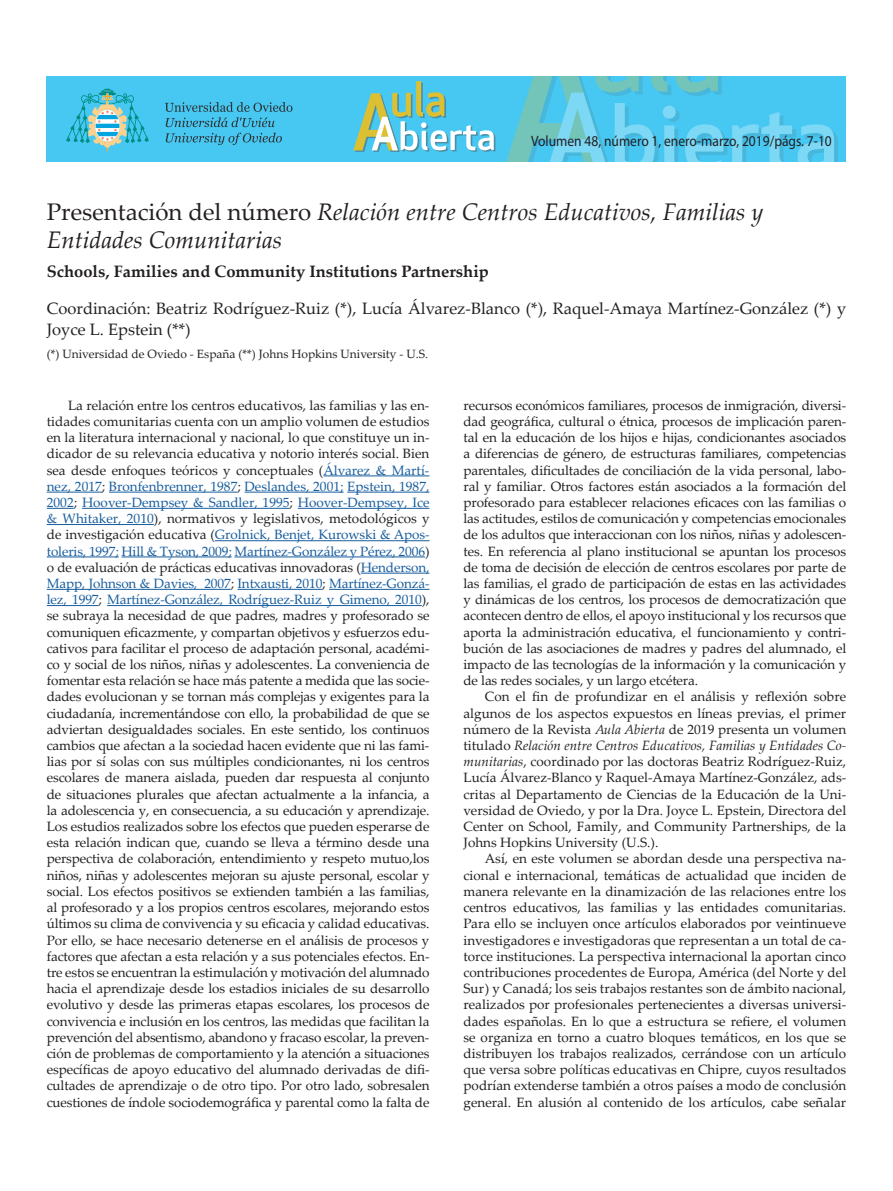
<style>
.page{position:relative;width:893px;height:1191px;background:#fff}
.page>*{position:absolute;margin:0;border:0;box-sizing:border-box;transform-origin:0 0}
.t1{font:italic 24px/28.8px "Palatino Linotype";color:#231f20}
.t2{font:16.5px/21.6px "Palatino Linotype";color:#231f20}
.t3{font:700 16.5px "Palatino Linotype";color:#231f20}
.t4{font:15px "Myriad Pro";color:#231f20;scale:.9 1}
.t5{font:13.5px/16.2px "Palatino Linotype";letter-spacing:-.01em;color:#231f20;text-align:justify}
.t6{font:12px "Palatino Linotype";color:#231f20}
.s1{font-style:normal}
.s2{color:#175d9e}
.s3{font-style:italic}
</style>
<div class="page">
<hr style="left:323px;top:475px;width:106px;height:1px;background:#175d9e">
<hr style="left:47px;top:492px;width:55px;height:1px;background:#175d9e">
<hr style="left:109px;top:492px;width:128px;height:1px;background:#175d9e">
<hr style="left:245px;top:492px;width:99px;height:1px;background:#175d9e">
<hr style="left:347px;top:492px;width:82px;height:1px;background:#175d9e">
<svg style="left:47px;top:508px;width:27px;height:1px"></svg>
<hr style="left:82px;top:508px;width:208px;height:1px;background:#175d9e">
<hr style="left:298px;top:508px;width:131px;height:1px;background:#175d9e">
<hr style="left:47px;top:524px;width:107px;height:1px;background:#175d9e">
<hr style="left:215px;top:540px;width:214px;height:1px;background:#175d9e">
<hr style="left:47px;top:556px;width:72px;height:1px;background:#175d9e">
<hr style="left:121px;top:556px;width:111px;height:1px;background:#175d9e">
<hr style="left:234px;top:556px;width:191px;height:1px;background:#175d9e">
<hr style="left:361px;top:573px;width:68px;height:1px;background:#175d9e">
<hr style="left:47px;top:589px;width:184px;height:1px;background:#175d9e">
<hr style="left:238px;top:589px;width:84px;height:1px;background:#175d9e">
<hr style="left:329px;top:589px;width:100px;height:1px;background:#175d9e">
<hr style="left:47px;top:605px;width:52px;height:1px;background:#175d9e">
<hr style="left:107px;top:605px;width:315px;height:1px;background:#175d9e">
<div style="left:46px;top:76px;width:800px;height:85px;background:#46c8f3"></div>
<svg style="left:507px;top:76px;width:331px;height:85px"></svg>
<svg style="left:165px;top:102px;width:127px;height:25px"></svg>
<svg style="left:166px;top:133px;width:116px;height:12px"></svg>
<svg style="left:66px;top:89px;width:83px;height:63px"></svg>
<svg style="left:353px;top:81px;width:142px;height:71px"></svg>
<p class="t4" style="left:531px;top:132px;width:336px">Volumen 48, número 1, enero-marzo, 2019/págs. 7-10</p>
<h1 class="t1" style="left:47px;top:196px;width:718px"><span class="s1">Presentación del número</span> Relación entre Centros Educativos, Familias y<br>Entidades Comunitarias</h1>
<p class="t3" style="left:47px;top:259px;width:444px">Schools, Families and Community Institutions Partnership</p>
<p class="t2" style="left:47px;top:296px;width:801px">Coordinación: Beatriz Rodríguez-Ruiz (*), Lucía Álvarez-Blanco (*), Raquel-Amaya Martínez-González (*) y<br>Joyce L. Epstein (**)</p>
<p class="t6" style="left:47px;top:345px;width:383px">(*) Universidad de Oviedo - España (**) Johns Hopkins University - U.S.</p>
<p class="t5" style="left:47px;top:396px;width:384px;text-indent:21px">La relación entre los centros educativos, las familias y las en&shy;tidades comunitarias cuenta con un amplio volumen de estudios en la literatura internacional y nacional, lo que constituye un in&shy;dicador de su relevancia educativa y notorio interés social. Bien sea desde enfoques teóricos y conceptuales (<span class="s2">Álvarez &amp; Martí&shy;nez, 2017</span>; <span class="s2">Bronfenbrenner, 1987</span>; <span class="s2">Deslandes, 2001; Epstein, 1987, 2002</span>; <span class="s2">Hoover-Dempsey &amp; Sandler, 1995</span>; <span class="s2">Hoover-Dempsey, Ice &amp; Whitaker, 2010</span>), normativos y legislativos, metodológicos y de investigación educativa (<span class="s2">Grolnick, Benjet, Kurowski &amp; Apos&shy;toleris, 1997; Hill &amp; Tyson, 2009; Martínez-González y Pérez, 2006</span>) o de evaluación de prácticas educativas innovadoras (<span class="s2">Henderson, Mapp, Johnson &amp; Davies, 2007</span>; <span class="s2">Intxausti, 2010</span>; <span class="s2">Martínez-Gonzá&shy;lez, 1997</span>; <span class="s2">Martínez-González, Rodríguez-Ruiz y Gimeno, 2010</span>), se subraya la necesidad de que padres, madres y profesorado se comuniquen eficazmente, y compartan objetivos y esfuerzos edu&shy;cativos para facilitar el proceso de adaptación personal, académi&shy;co y social de los niños, niñas y adolescentes. La conveniencia de fomentar esta relación se hace más patente a medida que las socie&shy;dades evolucionan y se tornan más complejas y exigentes para la ciudadanía, incrementándose con ello, la probabilidad de que se adviertan desigualdades sociales. En este sentido, los continuos cambios que afectan a la sociedad hacen evidente que ni las fami&shy;lias por sí solas con sus múltiples condicionantes, ni los centros escolares de manera aislada, pueden dar respuesta al conjunto de situaciones plurales que afectan actualmente a la infancia, a la adolescencia y, en consecuencia, a su educación y aprendizaje.<br>Los estudios realizados sobre los efectos que pueden esperarse de esta relación indican que, cuando se lleva a término desde una perspectiva de colaboración, entendimiento y respeto mutuo,los niños, niñas y adolescentes mejoran su ajuste personal, escolar y social. Los efectos positivos se extienden también a las familias, al profesorado y a los propios centros escolares, mejorando estos últimos su clima de convivencia y su eficacia y calidad educativas.<br>Por ello, se hace necesario detenerse en el análisis de procesos y factores que afectan a esta relación y a sus potenciales efectos. En&shy;tre estos se encuentran la estimulación y motivación del alumnado hacia el aprendizaje desde los estadios iniciales de su desarrollo evolutivo y desde las primeras etapas escolares, los procesos de convivencia e inclusión en los centros, las medidas que facilitan la prevención del absentismo, abandono y fracaso escolar, la preven&shy;ción de problemas de comportamiento y la atención a situaciones específicas de apoyo educativo del alumnado derivadas de difi&shy;cultades de aprendizaje o de otro tipo. Por otro lado, sobresalen cuestiones de índole sociodemográfica y parental como la falta de</p>
<p class="t5" style="left:463px;top:396px;width:384px">recursos económicos familiares, procesos de inmigración, diversi&shy;dad geográfica, cultural o étnica, procesos de implicación paren&shy;tal en la educación de los hijos e hijas, condicionantes asociados a diferencias de género, de estructuras familiares, competencias parentales, dificultades de conciliación de la vida personal, labo&shy;ral y familiar. Otros factores están asociados a la formación del profesorado para establecer relaciones eficaces con las familias o las actitudes, estilos de comunicación y competencias emocionales de los adultos que interaccionan con los niños, niñas y adolescen&shy;tes. En referencia al plano institucional se apuntan los procesos de toma de decisión de elección de centros escolares por parte de las familias, el grado de participación de estas en las actividades y dinámicas de los centros, los procesos de democratización que acontecen dentro de ellos, el apoyo institucional y los recursos que aporta la administración educativa, el funcionamiento y contri&shy;bución de las asociaciones de madres y padres del alumnado, el impacto de las tecnologías de la información y la comunicación y de las redes sociales, y un largo etcétera.</p>
<p class="t5" style="left:463px;top:688px;width:384px;text-indent:21px">Con el fin de profundizar en el análisis y reflexión sobre algunos de los aspectos expuestos en líneas previas, el primer número de la Revista <span class="s3">Aula Abierta</span> de 2019 presenta un volumen titulado <span class="s3">Relación entre Centros Educativos, Familias y Entidades Co&shy;munitarias</span>, coordinado por las doctoras Beatriz Rodríguez-Ruiz, Lucía Álvarez-Blanco y Raquel-Amaya Martínez-González, ads&shy;critas al Departamento de Ciencias de la Educación de la Uni&shy;versidad de Oviedo, y por la Dra. Joyce L. Epstein, Directora del Center on School, Family, and Community Partnerships, de la Johns Hopkins University (U.S.).</p>
<p class="t5" style="left:463px;top:850px;width:384px;text-indent:21px">Así, en este volumen se abordan desde una perspectiva na&shy;cional e internacional, temáticas de actualidad que inciden de manera relevante en la dinamización de las relaciones entre los centros educativos, las familias y las entidades comunitarias.<br>Para ello se incluyen once artículos elaborados por veintinueve investigadores e investigadoras que representan a un total de ca&shy;torce instituciones. La perspectiva internacional la aportan cinco contribuciones procedentes de Europa, América (del Norte y del Sur) y Canadá; los seis trabajos restantes son de ámbito nacional, realizados por profesionales pertenecientes a diversas universi&shy;dades españolas. En lo que a estructura se refiere, el volumen se organiza en torno a cuatro bloques temáticos, en los que se distribuyen los trabajos realizados, cerrándose con un artículo que versa sobre políticas educativas en Chipre, cuyos resultados podrían extenderse también a otros países a modo de conclusión general. En alusión al contenido de los artículos, cabe señalar</p>
</div>
